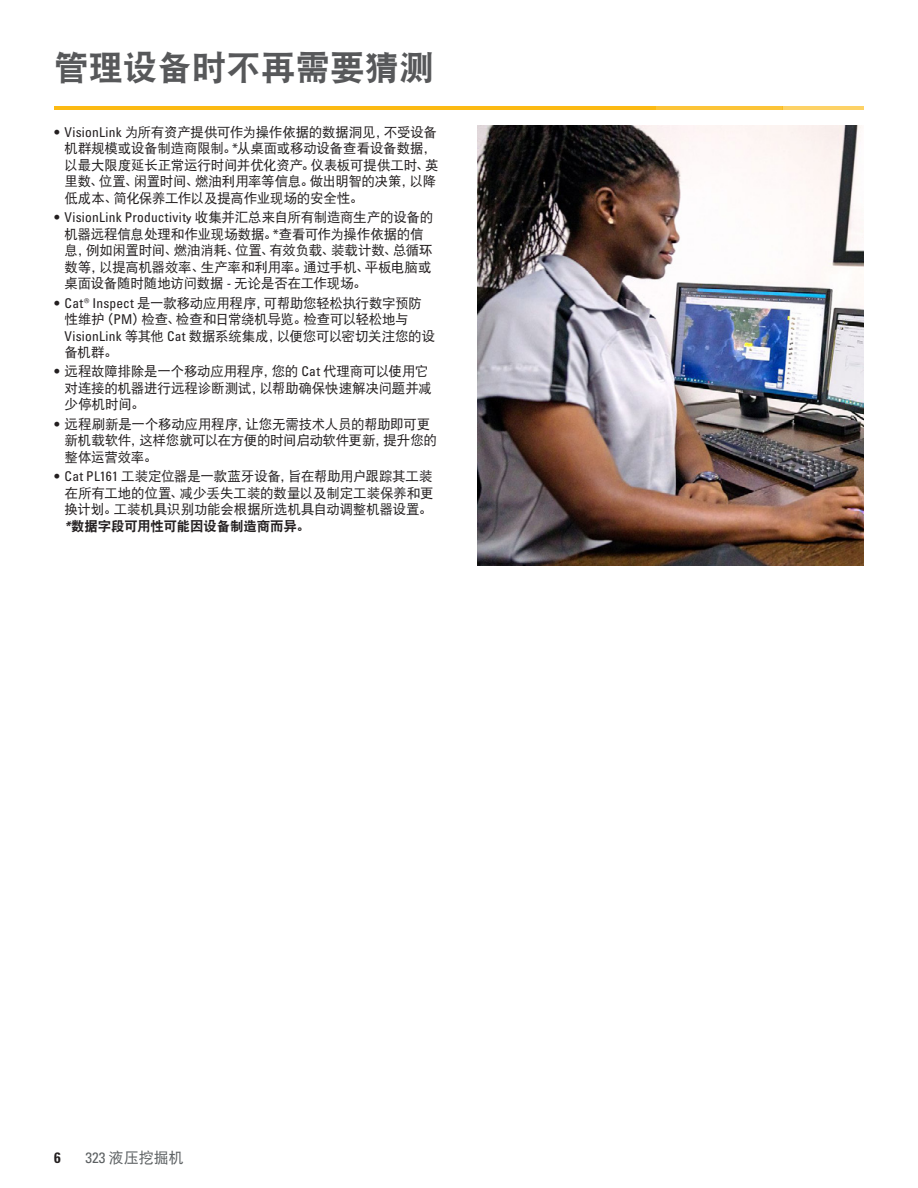
<style>
.page{position:relative;width:918px;height:1188px;background:#fff}
.page>*{position:absolute;margin:0;border:0;box-sizing:border-box;transform-origin:0 0}
.t1{font:34.5px "DFP Hei W9";color:#57585a}
.t2{font:15px "DFP Hei W5";color:#5d6163}
.t3{font:15px "Univers LTCYR 67 Bold Cond";color:#231f20}
.t4{font:13.5px/16.5px "DFP Hei W5";letter-spacing:-.015em;color:#231f20}
.t5{font:condensed 13.5px "Univers LTCYR 57";letter-spacing:.015em;color:#231f20}
.t6{font:13.5px "DFP Hei W9";letter-spacing:-.02em;color:#231f20}
.s1{font-family:"Univers LT Std";font-weight:700;font-stretch:condensed}
.s2{font-family:"Univers LTCYR 57";font-stretch:condensed}
.s3{font-family:"Univers LT Std";font-weight:700}
.s4{font-family:"DFP Hei W5";font-stretch:normal}
.s5{font-family:"Univers LTCYR 67 Bold Cond Obl"}
</style>
<div class="page">
<hr style="left:54px;top:106px;width:601px;height:4px;background:#fcba13">
<hr style="left:654px;top:106px;width:128px;height:4px;background:#fcc437">
<hr style="left:782px;top:106px;width:82px;height:4px;background:#fdd266">
<img style="left:477px;top:126px;width:387px;height:439px">
<h1 class="t1" style="left:54px;top:49px;width:381px">管理设备时不再需要猜测</h1>
<p class="t4" style="left:65px;top:123px;width:376px;text-indent:-11px"><span class="s1">•</span> <span class="s2">VisionLink</span> 为所有资产提供可作为操作依据的数据洞见，不受设备机群规模或设备制造商限制。<span class="s2">*</span>从桌面或移动设备查看设备数据，以最大限度延长正常运行时间并优化资产。仪表板可提供工时、英里数、位置、闲置时间、燃油利用率等信息。做出明智的决策，以降低成本、简化保养工作以及提高作业现场的安全性。</p>
<p class="t5" style="left:54px;top:209px;width:381px"><span class="s3">•</span> VisionLink Productivit<span class="s4">y 收集并汇总来自所有制造商生产的设备的</span></p>
<p class="t4" style="left:65px;top:225px;width:370px">机器远程信息处理和作业现场数据。<span class="s2">*</span>查看可作为操作依据的信息，例如闲置时间、燃油消耗、位置、有效负载、装载计数、总循环数等，以提高机器效率、生产率和利用率。通过手机、平板电脑或桌面设备随时随地访问数据 <span class="s2">-</span> 无论是否在工作现场。</p>
<p class="t4" style="left:65px;top:294px;width:372px;text-indent:-11px"><span class="s1">•</span> <span class="s2">Cat® Inspect</span> 是一款移动应用程序，可帮助您轻松执行数字预防性维护（<span class="s2">PM</span>）检查、检查和日常绕机导览。检查可以轻松地与<br><span class="s2">VisionLink</span> 等其他 <span class="s2">Cat</span> 数据系统集成，以便您可以密切关注您的设备机群。</p>
<p class="t4" style="left:65px;top:363px;width:369px;text-indent:-11px"><span class="s1">•</span> 远程故障排除是一个移动应用程序，您的 <span class="s2">Cat</span> 代理商可以使用它对连接的机器进行远程诊断测试，以帮助确保快速解决问题并减少停机时间。</p>
<p class="t4" style="left:65px;top:416px;width:374px;text-indent:-11px"><span class="s1">•</span> 远程刷新是一个移动应用程序，让您无需技术人员的帮助即可更新机载软件，这样您就可以在方便的时间启动软件更新，提升您的整体运营效率。</p>
<p class="t4" style="left:65px;top:468px;width:371px;text-align:justify;text-indent:-11px"><span class="s1">•</span> <span class="s2">Cat PL161</span> 工装定位器是一款蓝牙设备，旨在帮助用户跟踪其工装在所有工地的位置、减少丢失工装的数量以及制定工装保养和更换计划。工装机具识别功能会根据所选机具自动调整机器设置。</p>
<p class="t6" style="left:65px;top:519px;width:247px"><span class="s5">*</span>数据字段可用性可能因设备制造商而异。</p>
<p class="t3" style="left:54px;top:1148px;width:8px">6</p>
<p class="t2" style="left:86px;top:1149px;width:100px"><span class="s2">323</span> 液压挖掘机</p>
</div>
